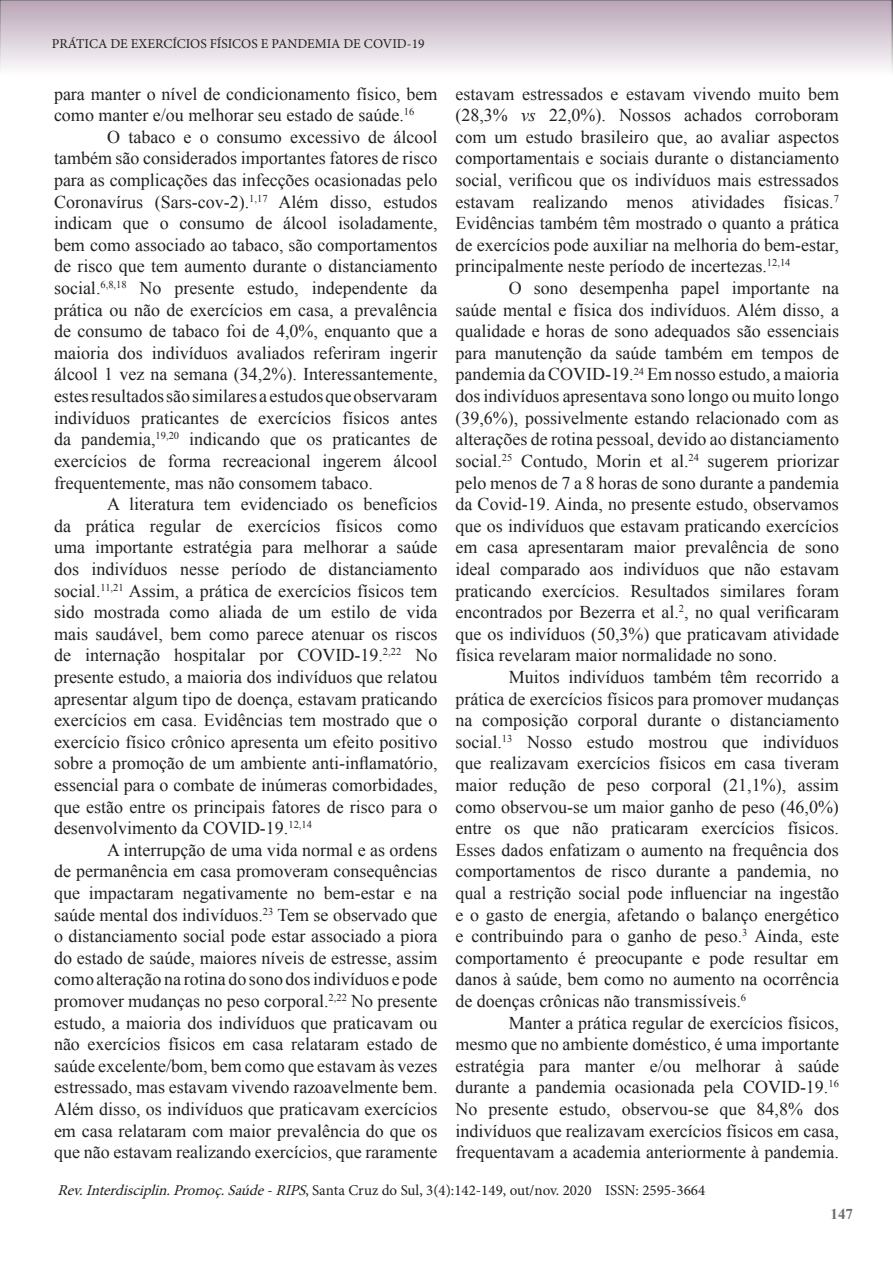
<style>
.page{position:relative;width:893px;height:1263px;background:#fff}
.page>*{position:absolute;margin:0;border:0;box-sizing:border-box;transform-origin:0 0}
.t1{font:18px/21.6px "Times New Roman";color:#231f20;text-align:justify}
.t2{font:15px "Minion Pro";color:#231f20}
.t3{font:700 15px "Times New Roman";color:#6c6d70}
.t4{font:13.5px "Minion Pro";color:#231f20}
.s1{font-style:italic}
</style>
<div class="page">
<svg style="left:0;top:0;width:893px;height:72px;background:#d8cdd7"></svg>
<p class="t4" style="left:52px;top:35px;width:374px">PRÁTICA DE EXERCÍCIOS FÍSICOS E PANDEMIA DE COVID-19</p>
<p class="t1" style="left:54px;top:83px;width:385px">para manter o nível de condicionamento físico, bem como manter e/ou melhorar seu estado de saúde.<sup>16</sup></p>
<p class="t1" style="left:54px;top:126px;width:385px;text-indent:53px">O tabaco e o consumo excessivo de álcool também são considerados importantes fatores de risco para as complicações das infecções ocasionadas pelo Coronavírus (Sars-cov-2).<sup>1,17</sup> Além disso, estudos indicam que o consumo de álcool isoladamente, bem como associado ao tabaco, são comportamentos de risco que tem aumento durante o distanciamento social.<sup>6,8,18</sup> No presente estudo, independente da prática ou não de exercícios em casa, a prevalência de consumo de tabaco foi de 4,0%, enquanto que a maioria dos indivíduos avaliados referiram ingerir álcool 1 vez na semana (34,2%). Interessantemente, estes resultados são similares a estudos que observaram indivíduos praticantes de exercícios físicos antes da pandemia,<sup>19,20</sup> indicando que os praticantes de exercícios de forma recreacional ingerem álcool frequentemente, mas não consomem tabaco.</p>
<p class="t1" style="left:54px;top:493px;width:385px;text-indent:53px">A literatura tem evidenciado os benefícios da prática regular de exercícios físicos como uma importante estratégia para melhorar a saúde dos indivíduos nesse período de distanciamento social.<sup>11,21</sup> Assim, a prática de exercícios físicos tem sido mostrada como aliada de um estilo de vida mais saudável, bem como parece atenuar os riscos de internação hospitalar por COVID-19.<sup>2,22</sup> No presente estudo, a maioria dos indivíduos que relatou apresentar algum tipo de doença, estavam praticando exercícios em casa. Evidências tem mostrado que o exercício físico crônico apresenta um efeito positivo sobre a promoção de um ambiente anti-inflamatório, essencial para o combate de inúmeras comorbidades, que estão entre os principais fatores de risco para o desenvolvimento da COVID-19.<sup>12,14</sup></p>
<p class="t1" style="left:54px;top:839px;width:385px;text-indent:53px">A interrupção de uma vida normal e as ordens de permanência em casa promoveram consequências que impactaram negativamente no bem-estar e na saúde mental dos indivíduos.<sup>23</sup> Tem se observado que o distanciamento social pode estar associado a piora do estado de saúde, maiores níveis de estresse, assim como alteração na rotina do sono dos indivíduos e pode promover mudanças no peso corporal.<sup>2,22</sup> No presente estudo, a maioria dos indivíduos que praticavam ou não exercícios físicos em casa relataram estado de saúde excelente/bom, bem como que estavam às vezes estressado, mas estavam vivendo razoavelmente bem.<br>Além disso, os indivíduos que praticavam exercícios em casa relataram com maior prevalência do que os que não estavam realizando exercícios, que raramente</p>
<p class="t1" style="left:455px;top:83px;width:385px">estavam estressados e estavam vivendo muito bem (28,3% <span class="s1">vs</span> 22,0%). Nossos achados corroboram com um estudo brasileiro que, ao avaliar aspectos comportamentais e sociais durante o distanciamento social, verificou que os indivíduos mais estressados estavam realizando menos atividades físicas.<sup>7<br></sup>Evidências também têm mostrado o quanto a prática de exercícios pode auxiliar na melhoria do bem-estar, principalmente neste período de incertezas.<sup>12,14</sup></p>
<p class="t1" style="left:455px;top:277px;width:385px;text-indent:53px">O sono desempenha papel importante na saúde mental e física dos indivíduos. Além disso, a qualidade e horas de sono adequados são essenciais para manutenção da saúde também em tempos de pandemia da COVID-19.<sup>24</sup> Em nosso estudo, a maioria dos indivíduos apresentava sono longo ou muito longo (39,6%), possivelmente estando relacionado com as alterações de rotina pessoal, devido ao distanciamento social.<sup>25</sup> Contudo, Morin et al.<sup>24</sup> sugerem priorizar pelo menos de 7 a 8 horas de sono durante a pandemia da Covid-19. Ainda, no presente estudo, observamos que os indivíduos que estavam praticando exercícios em casa apresentaram maior prevalência de sono ideal comparado aos indivíduos que não estavam praticando exercícios. Resultados similares foram encontrados por Bezerra et al.<sup>2</sup>, no qual verificaram que os indivíduos (50,3%) que praticavam atividade física revelaram maior normalidade no sono.</p>
<p class="t1" style="left:455px;top:666px;width:385px;text-indent:53px">Muitos indivíduos também têm recorrido a prática de exercícios físicos para promover mudanças na composição corporal durante o distanciamento social.<sup>13</sup> Nosso estudo mostrou que indivíduos que realizavam exercícios físicos em casa tiveram maior redução de peso corporal (21,1%), assim como observou-se um maior ganho de peso (46,0%) entre os que não praticaram exercícios físicos.<br>Esses dados enfatizam o aumento na frequência dos comportamentos de risco durante a pandemia, no qual a restrição social pode influenciar na ingestão e o gasto de energia, afetando o balanço energético e contribuindo para o ganho de peso.<sup>3</sup> Ainda, este comportamento é preocupante e pode resultar em danos à saúde, bem como no aumento na ocorrência de doenças crônicas não transmissíveis.<sup>6</sup></p>
<p class="t1" style="left:455px;top:1011px;width:385px;text-indent:53px">Manter a prática regular de exercícios físicos, mesmo que no ambiente doméstico, é uma importante estratégia para manter e/ou melhorar à saúde durante a pandemia ocasionada pela COVID-19.<sup>16<br></sup>No presente estudo, observou-se que 84,8% dos indivíduos que realizavam exercícios físicos em casa, frequentavam a academia anteriormente à pandemia.</p>
<p class="t2" style="left:57px;top:1180px;width:649px"><span class="s1">Rev.Interdisciplin.Promoç.Saúde-RIPS</span>, Santa Cruz do Sul, 3(4):142-149, out/nov. 2020 ISSN: 2595-3664</p>
<p class="t3" style="left:831px;top:1204px;width:24px">147</p>
</div>
